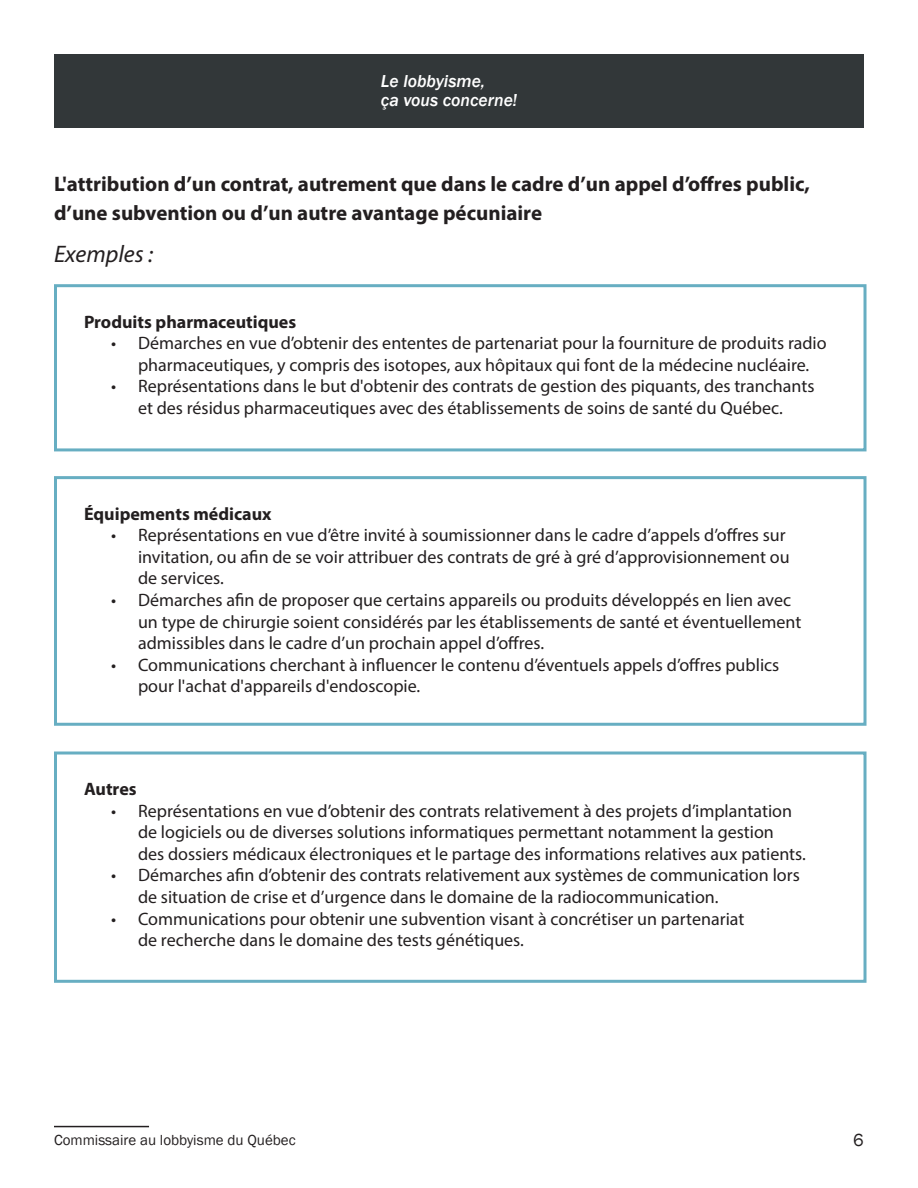
<style>
.page{position:relative;width:918px;height:1188px;background:#fff}
.page>*{position:absolute;margin:0;border:0;box-sizing:border-box;transform-origin:0 0}
.t1{font:italic 24px "Myriad Pro";color:#231f20}
.t2{font:700 21px/28.8px "Myriad Pro";color:#231f20}
.t3{font:18px/21.6px "Myriad Pro";color:#231f20}
.t4{font:700 18px "Myriad Pro";color:#231f20}
.t5{font:18px "Franklin Gothic";color:#231f20}
.t6{font:italic 500 17.85px/18.8px "Franklin Gothic";color:#fff}
.t7{font:15px "Franklin Gothic";color:#231f20}
</style>
<div class="page">
<hr style="left:54px;top:1126px;width:95px;height:1px;background:#231f20">
<div style="left:54px;top:54px;width:810px;height:73px;background:#323739"></div>
<div style="left:54px;top:284px;width:813px;height:167px;border:3px solid #67aec2"></div>
<div style="left:54px;top:476px;width:813px;height:250px;border:3px solid #67aec2"></div>
<div style="left:54px;top:752px;width:813px;height:231px;border:3px solid #67aec2"></div>
<p class="t6" style="left:381px;top:72px;width:138px">Le lobbyisme,<br>ça vous concerne!</p>
<p class="t2" style="left:54px;top:169px;width:757px">L'attribution d’un contrat, autrement que dans le cadre d’un appel d’offres public, d’une subvention ou d’un autre avantage pécuniaire</p>
<h1 class="t1" style="left:54px;top:239px;width:101px">Exemples :</h1>
<p class="t4" style="left:84px;top:310px;width:214px">Produits pharmaceutiques</p>
<p class="t3" style="left:111px;top:332px;width:717px;text-align:center">• Démarches en vue d’obtenir des ententes de partenariat pour la fourniture de produits radio pharmaceutiques, y compris des isotopes, aux hôpitaux qui font de la médecine nucléaire.</p>
<p class="t3" style="left:111px;top:375px;width:705px;text-align:center">• Représentations dans le but d'obtenir des contrats de gestion des piquants, des tranchants et des résidus pharmaceutiques avec des établissements de soins de santé du Québec.</p>
<p class="t4" style="left:84px;top:502px;width:189px">Équipements médicaux</p>
<p class="t3" style="left:138px;top:524px;width:653px;text-indent:-27px">• Représentations en vue d’être invité à soumissionner dans le cadre d’appels d’offres sur invitation, ou afin de se voir attribuer des contrats de gré à gré d’approvisionnement ou de services.</p>
<p class="t3" style="left:138px;top:589px;width:665px;text-indent:-27px">• Démarches afin de proposer que certains appareils ou produits développés en lien avec un type de chirurgie soient considérés par les établissements de santé et éventuellement admissibles dans le cadre d’un prochain appel d’offres.</p>
<p class="t3" style="left:138px;top:654px;width:643px;text-indent:-27px">• Communications cherchant à influencer le contenu d’éventuels appels d’offres publics pour l'achat d'appareils d'endoscopie.</p>
<p class="t4" style="left:84px;top:777px;width:54px">Autres</p>
<p class="t3" style="left:138px;top:799px;width:669px;text-indent:-27px">• Représentations en vue d’obtenir des contrats relativement à des projets d’implantation de logiciels ou de diverses solutions informatiques permettant notamment la gestion<br>des dossiers médicaux électroniques et le partage des informations relatives aux patients.</p>
<p class="t3" style="left:138px;top:864px;width:663px;text-indent:-27px">• Démarches afin d’obtenir des contrats relativement aux systèmes de communication lors de situation de crise et d’urgence dans le domaine de la radiocommunication.</p>
<p class="t3" style="left:138px;top:907px;width:608px;text-indent:-27px">• Communications pour obtenir une subvention visant à concrétiser un partenariat de recherche dans le domaine des tests génétiques.</p>
<p class="t7" style="left:54px;top:1130px;width:243px">Commissaire au lobbyisme du Québec</p>
<p class="t5" style="left:853px;top:1129px;width:12px">6</p>
</div>
